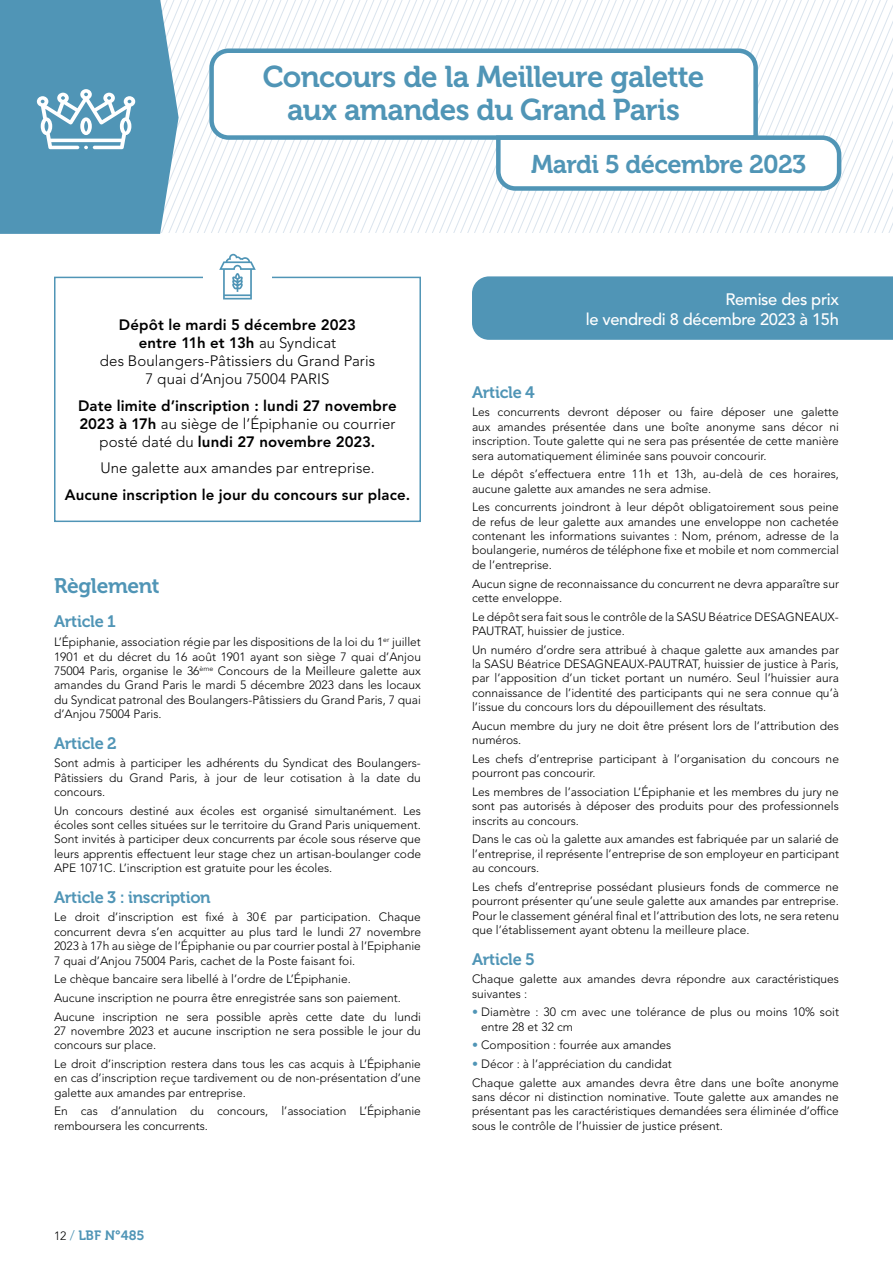
<style>
.page{position:relative;width:893px;height:1263px;background:#fff}
.page>*{position:absolute;margin:0;border:0;box-sizing:border-box;transform-origin:0 0}
.t1{font:30px/33px "Museo 700";letter-spacing:-.025em;color:#5095b6;text-align:center}
.t2{font:25.5px "Museo 700";letter-spacing:-.025em;color:#5095b6}
.t3{font:21px "Museo 700";letter-spacing:-.015em;color:#5095b6}
.Intertitre{font:16.5px "Museo 700";letter-spacing:-.015em;color:#5095b6}
.TEXTE_COURANT{font:500 16.5px/19.8px "Avenir LT Std";letter-spacing:-.02em;color:#fff;text-align:right}
.t4{font:800 15px/18px "Avenir LT Std";letter-spacing:.01em;color:#000;text-align:center}
.t5{font:300 15px/18px "Avenir LT Std";letter-spacing:.005em;color:#000;text-align:center}
.t6{font:13.5px "Museo 700";color:#5095b6}
.TEXTE_COURANT-2{font:300 12px/14.4px "Avenir LT Std";color:#000;text-align:justify}
.s1{font-weight:800}
.s2{font-weight:300}
.s3{font-family:"Avenir LT Std";font-weight:300;font-size:12px;color:#000}
.s4{font-family:"Avenir LT Std";font-weight:300}
.s5{color:#5095b6}
</style>
<div class="page">
<div style="left:54px;top:277px;width:367px;height:245px;border:2px solid #5095b6"></div>
<div style="left:203px;top:258px;width:68px;height:34px;background:#fff"></div>
<svg style="left:219px;top:254px;width:37px;height:45px"></svg>
<svg style="left:191px;top:0;width:51px;height:232px"></svg>
<svg style="left:242px;top:0;width:186px;height:232px"></svg>
<svg style="left:428px;top:0;width:66px;height:232px"></svg>
<div style="left:472px;top:276px;width:421px;height:64px;background:#5095b6"></div>
<svg style="left:207px;top:46px;width:287px;height:96px"></svg>
<svg style="left:494px;top:0;width:399px;height:232px"></svg>
<svg style="left:0;top:0;width:191px;height:234px;background:#6ba5c1"></svg>
<p class="t1" style="left:263px;top:61px;width:443px">Concours de la Meilleure galette aux amandes du Grand Paris</p>
<p class="t2" style="left:531px;top:150px;width:277px">Mardi 5 décembre 2023</p>
<p class="t5" style="left:100px;top:316px;width:277px"><span class="s1">Dépôt le mardi 5 décembre 2023 entre 11h et 13h</span> au Syndicat<br>des Boulangers-Pâtissiers du Grand Paris<br>7 quai d’Anjou 75004 PARIS</p>
<p class="t4" style="left:78px;top:396px;width:320px">Date limite d’inscription : lundi 27 novembre<br>2023 à 17h <span class="s2">au siège de l’Épiphanie ou courrier posté daté du</span> lundi 27 novembre 2023.</p>
<p class="t5" style="left:100px;top:459px;width:276px">Une galette aux amandes par entreprise.</p>
<p class="t4" style="left:65px;top:485px;width:347px">Aucune inscription le jour du concours sur place.</p>
<p class="t3" style="left:54px;top:574px;width:107px">Règlement</p>
<p class="Intertitre" style="left:54px;top:613px;width:63px">Article 1</p>
<p class="TEXTE_COURANT-2" style="left:54px;top:635px;width:368px">L’Épiphanie, association régie par les dispositions de la loi du 1<sup>er</sup> juillet 1901 et du décret du 16 août 1901 ayant son siège 7 quai d’Anjou 75004 Paris, organise le 36<sup>ème</sup> Concours de la Meilleure galette aux amandes du Grand Paris le mardi 5 décembre 2023 dans les locaux du Syndicat patronal des Boulangers-Pâtissiers du Grand Paris, 7 quai d’Anjou 75004 Paris.</p>
<p class="Intertitre" style="left:54px;top:734px;width:64px">Article 2</p>
<p class="TEXTE_COURANT-2" style="left:54px;top:756px;width:368px">Sont admis à participer les adhérents du Syndicat des Boulangers-Pâtissiers du Grand Paris, à jour de leur cotisation à la date du concours.</p>
<p class="TEXTE_COURANT-2" style="left:54px;top:803px;width:368px">Un concours destiné aux écoles est organisé simultanément. Les écoles sont celles situées sur le territoire du Grand Paris uniquement.<br>Sont invités à participer deux concurrents par école sous réserve que leurs apprentis effectuent leur stage chez un artisan-boulanger code APE 1071C. L’inscription est gratuite pour les écoles.</p>
<p class="Intertitre" style="left:54px;top:888px;width:158px">Article 3 : inscription</p>
<p class="TEXTE_COURANT-2" style="left:54px;top:910px;width:368px">Le droit d’inscription est fixé à 30€ par participation. Chaque concurrent devra s’en acquitter au plus tard le lundi 27 novembre 2023 à 17h au siège de l’Épiphanie ou par courrier postal à l’Epiphanie 7 quai d’Anjou 75004 Paris, cachet de la Poste faisant foi.</p>
<p class="TEXTE_COURANT-2" style="left:54px;top:972px;width:298px">Le chèque bancaire sera libellé à l’ordre de L’Épiphanie.</p>
<p class="TEXTE_COURANT-2" style="left:54px;top:990px;width:348px">Aucune inscription ne pourra être enregistrée sans son paiement.</p>
<p class="TEXTE_COURANT-2" style="left:54px;top:1009px;width:368px">Aucune inscription ne sera possible après cette date du lundi 27 novembre 2023 et aucune inscription ne sera possible le jour du concours sur place.</p>
<p class="TEXTE_COURANT-2" style="left:54px;top:1057px;width:368px">Le droit d’inscription restera dans tous les cas acquis à L’Épiphanie en cas d’inscription reçue tardivement ou de non-présentation d’une galette aux amandes par entreprise.</p>
<p class="TEXTE_COURANT-2" style="left:54px;top:1104px;width:368px">En cas d’annulation du concours, l’association L’Épiphanie remboursera les concurrents.</p>
<p class="t6" style="left:54px;top:1227px;width:92px"><span class="s3">12</span> <span class="s4">/</span> LBF N°485</p>
<p class="TEXTE_COURANT" style="left:586px;top:290px;width:255px">Remise des prix<br>le vendredi 8 décembre 2023 à 15h</p>
<p class="Intertitre" style="left:472px;top:383px;width:64px">Article 4</p>
<p class="TEXTE_COURANT-2" style="left:472px;top:405px;width:368px">Les concurrents devront déposer ou faire déposer une galette aux amandes présentée dans une boîte anonyme sans décor ni inscription. Toute galette qui ne sera pas présentée de cette manière sera automatiquement éliminée sans pouvoir concourir.</p>
<p class="TEXTE_COURANT-2" style="left:472px;top:467px;width:368px">Le dépôt s’effectuera entre 11h et 13h, au-delà de ces horaires, aucune galette aux amandes ne sera admise.</p>
<p class="TEXTE_COURANT-2" style="left:472px;top:500px;width:368px">Les concurrents joindront à leur dépôt obligatoirement sous peine de refus de leur galette aux amandes une enveloppe non cachetée contenant les informations suivantes : Nom, prénom, adresse de la boulangerie, numéros de téléphone fixe et mobile et nom commercial de l’entreprise.</p>
<p class="TEXTE_COURANT-2" style="left:472px;top:576px;width:368px">Aucun signe de reconnaissance du concurrent ne devra apparaître sur cette enveloppe.</p>
<p class="TEXTE_COURANT-2" style="left:472px;top:609px;width:368px">Le dépôt sera fait sous le contrôle de la SASU Béatrice DESAGNEAUX-<br>PAUTRAT, huissier de justice.</p>
<p class="TEXTE_COURANT-2" style="left:472px;top:642px;width:368px">Un numéro d’ordre sera attribué à chaque galette aux amandes par la SASU Béatrice DESAGNEAUX-PAUTRAT, huissier de justice à Paris, par l’apposition d’un ticket portant un numéro. Seul l’huissier aura connaissance de l’identité des participants qui ne sera connue qu’à l’issue du concours lors du dépouillement des résultats.</p>
<p class="TEXTE_COURANT-2" style="left:472px;top:719px;width:368px">Aucun membre du jury ne doit être présent lors de l’attribution des numéros.</p>
<p class="TEXTE_COURANT-2" style="left:472px;top:752px;width:368px">Les chefs d’entreprise participant à l’organisation du concours ne pourront pas concourir.</p>
<p class="TEXTE_COURANT-2" style="left:472px;top:785px;width:368px">Les membres de l’association L’Épiphanie et les membres du jury ne sont pas autorisés à déposer des produits pour des professionnels inscrits au concours.</p>
<p class="TEXTE_COURANT-2" style="left:472px;top:832px;width:368px">Dans le cas où la galette aux amandes est fabriquée par un salarié de l’entreprise, il représente l’entreprise de son employeur en participant au concours.</p>
<p class="TEXTE_COURANT-2" style="left:472px;top:880px;width:368px">Les chefs d’entreprise possédant plusieurs fonds de commerce ne pourront présenter qu’une seule galette aux amandes par entreprise.<br>Pour le classement général final et l’attribution des lots, ne sera retenu que l’établissement ayant obtenu la meilleure place.</p>
<p class="Intertitre" style="left:472px;top:950px;width:64px">Article 5</p>
<p class="TEXTE_COURANT-2" style="left:472px;top:972px;width:368px">Chaque galette aux amandes devra répondre aux caractéristiques suivantes :</p>
<p class="TEXTE_COURANT-2" style="left:481px;top:1005px;width:359px;text-indent:-9px"><span class="s5">•</span> Diamètre : 30 cm avec une tolérance de plus ou moins 10% soit entre 28 et 32 cm</p>
<p class="TEXTE_COURANT-2" style="left:472px;top:1038px;width:201px"><span class="s5">•</span> Composition : fourrée aux amandes</p>
<p class="TEXTE_COURANT-2" style="left:472px;top:1057px;width:201px"><span class="s5">•</span> Décor : à l’appréciation du candidat</p>
<p class="TEXTE_COURANT-2" style="left:472px;top:1075px;width:368px">Chaque galette aux amandes devra être dans une boîte anonyme sans décor ni distinction nominative. Toute galette aux amandes ne présentant pas les caractéristiques demandées sera éliminée d’office sous le contrôle de l’huissier de justice présent.</p>
</div>
